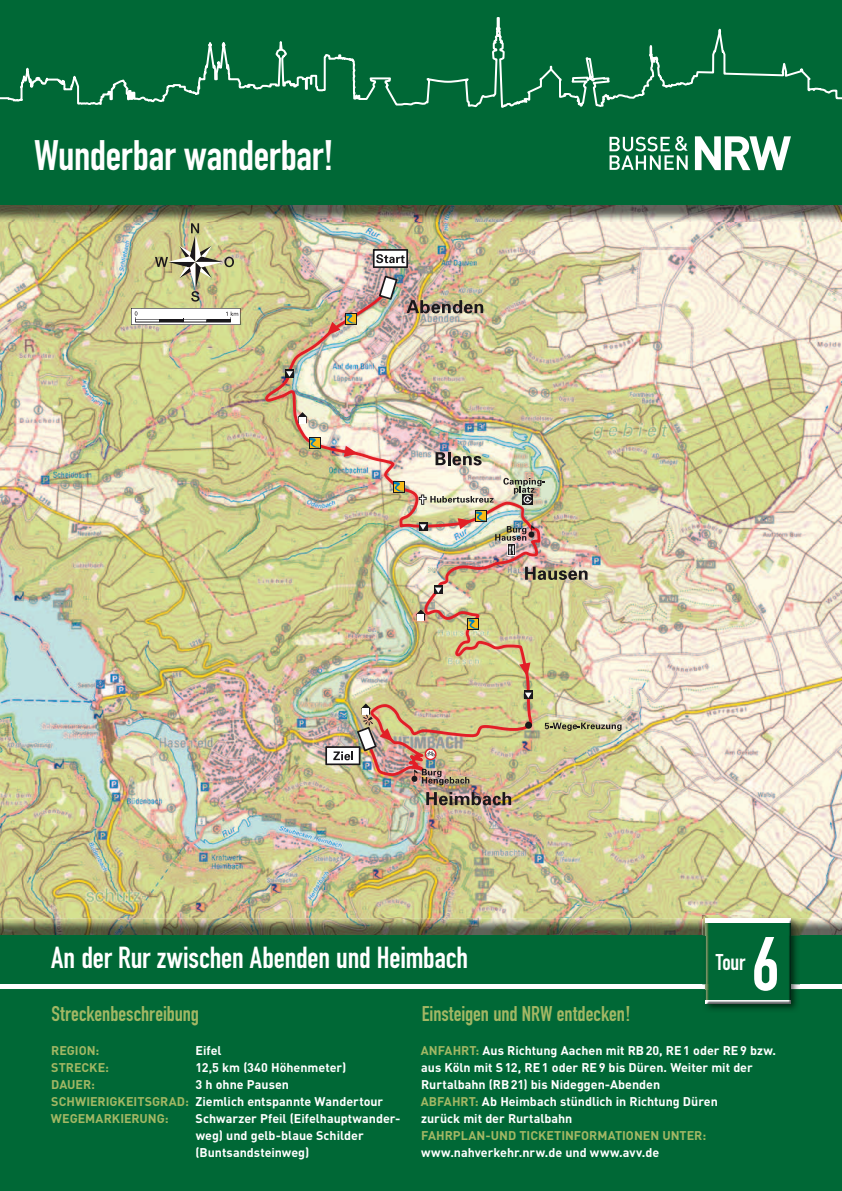
<style>
.page{position:relative;width:842px;height:1191px;background:#fff}
.page>*{position:absolute;margin:0;border:0;box-sizing:border-box;transform-origin:0 0}
.t1{font:75px "DIN Engschrift";color:#fff}
.t2{font:42px "DIN Engschrift";letter-spacing:-.01em;color:#fff}
.t3{font:30px "DIN Engschrift";letter-spacing:-.005em;color:#fff}
.t4{font:22.5px "DIN Engschrift";color:#fff}
.t5{font:21px "DIN Engschrift";letter-spacing:-.005em;color:#a3b764}
.t6{font:700 12.5px/17px "DIN";color:#fff}
.t7{font:700 12.5px "DIN";letter-spacing:-.005em;color:#a3b764}
.s1{color:#a3b764}
</style>
<div class="page">
<img style="left:0;top:222px;width:842px;height:696px">
<img style="left:265px;top:292px;width:275px;height:484px">
<svg style="left:327px;top:322px;width:13px;height:13px"></svg>
<svg style="left:344px;top:446px;width:14px;height:11px"></svg>
<svg style="left:519px;top:662px;width:11px;height:14px"></svg>
<svg style="left:297px;top:412px;width:11px;height:11px"></svg>
<div style="left:299px;top:417px;width:7px;height:6px;background:#fff"></div>
<svg style="left:416px;top:609px;width:10px;height:11px"></svg>
<svg style="left:425px;top:748px;width:12px;height:12px"></svg>
<svg style="left:468px;top:618px;width:11px;height:11px"></svg>
<svg style="left:469px;top:619px;width:9px;height:10px"></svg>
<svg style="left:393px;top:481px;width:11px;height:11px"></svg>
<svg style="left:394px;top:482px;width:9px;height:9px"></svg>
<svg style="left:309px;top:437px;width:11px;height:11px"></svg>
<svg style="left:310px;top:438px;width:9px;height:9px"></svg>
<div style="left:285px;top:369px;width:9px;height:9px;background:#1a181b"></div>
<svg style="left:286px;top:371px;width:7px;height:6px"></svg>
<div style="left:419px;top:522px;width:8px;height:9px;background:#1a181b"></div>
<svg style="left:420px;top:524px;width:6px;height:6px"></svg>
<div style="left:524px;top:690px;width:9px;height:9px;background:#1a181b"></div>
<svg style="left:525px;top:692px;width:7px;height:6px"></svg>
<div style="left:434px;top:585px;width:9px;height:9px;background:#1a181b"></div>
<svg style="left:435px;top:587px;width:7px;height:6px"></svg>
<div style="left:475px;top:510px;width:12px;height:12px;background:#1a181b"></div>
<svg style="left:458px;top:511px;width:28px;height:18px"></svg>
<div style="left:525px;top:721px;width:7px;height:7px;background:#1a181b;border-radius:50%"></div>
<svg style="left:345px;top:313px;width:12px;height:11px"></svg>
<svg style="left:346px;top:314px;width:10px;height:9px"></svg>
<svg style="left:379px;top:275px;width:18px;height:25px"></svg>
<svg style="left:373px;top:249px;width:35px;height:19px"></svg>
<img style="left:325px;top:703px;width:68px;height:62px">
<svg style="left:426px;top:792px;width:85px;height:13px"></svg>
<svg style="left:525px;top:567px;width:62px;height:13px"></svg>
<svg style="left:435px;top:452px;width:47px;height:13px"></svg>
<svg style="left:407px;top:300px;width:76px;height:13px"></svg>
<svg style="left:545px;top:722px;width:76px;height:9px"></svg>
<svg style="left:495px;top:525px;width:40px;height:31px"></svg>
<svg style="left:419px;top:494px;width:74px;height:11px"></svg>
<svg style="left:411px;top:769px;width:58px;height:16px"></svg>
<img style="left:503px;top:478px;width:42px;height:40px">
<img style="left:155px;top:223px;width:79px;height:78px">
<svg style="left:131px;top:308px;width:109px;height:17px"></svg>
<img style="left:0;top:204px;width:842px;height:18px">
<div style="left:0;top:0;width:842px;height:204px;background:#006836"></div>
<img style="left:0;top:918px;width:842px;height:17px">
<div style="left:0;top:935px;width:842px;height:256px;background:#006836"></div>
<div style="left:0;top:984px;width:842px;height:5px;background:#fff"></div>
<svg style="left:0;top:17px;width:842px;height:91px"></svg>
<svg style="left:609px;top:136px;width:79px;height:34px"></svg>
<svg style="left:695px;top:136px;width:96px;height:34px"></svg>
<img style="left:702px;top:915px;width:98px;height:95px">
<img style="left:702px;top:984px;width:98px;height:5px">
<img style="left:706px;top:918px;width:85px;height:85px">
<img style="left:706px;top:984px;width:85px;height:5px">
<img style="left:706px;top:1003px;width:85px;height:1px">
<h2 class="t2" style="left:34px;top:131px;width:301px">Wunderbar wanderbar!</h2>
<h3 class="t3" style="left:51px;top:939px;width:419px">An der Rur zwischen Abenden und Heimbach</h3>
<h1 class="t1" style="left:752px;top:920px;width:29px">6</h1>
<h3 class="t4" style="left:716px;top:948px;width:31px">Tour</h3>
<h3 class="t5" style="left:52px;top:1001px;width:149px">Streckenbeschreibung</h3>
<p class="t7" style="left:51px;top:1042px;width:50px">REGION:</p>
<p class="t6" style="left:196px;top:1041px;width:28px">Eifel</p>
<p class="t7" style="left:51px;top:1059px;width:59px">STRECKE:</p>
<p class="t6" style="left:196px;top:1058px;width:152px">12,5 km (340 Höhenmeter)</p>
<p class="t7" style="left:51px;top:1076px;width:45px">DAUER:</p>
<p class="t6" style="left:51px;top:1075px;width:334px;text-indent:145px">3 h ohne Pausen<br><span class="s1">SCHWIERIGKEITSGRAD:</span> Ziemlich entspannte Wandertour<br><span class="s1">WEGEMARKIERUNG:</span></p>
<p class="t6" style="left:196px;top:1109px;width:206px">Schwarzer Pfeil (Eifelhauptwander&shy;weg) und gelb-blaue Schilder (Buntsandsteinweg)</p>
<h3 class="t5" style="left:422px;top:1001px;width:210px">Einsteigen und NRW entdecken!</h3>
<p class="t6" style="left:421px;top:1041px;width:357px"><span class="s1">ANFAHRT:</span> Aus Richtung Aachen mit RB 20, RE 1 oder RE 9 bzw. aus Köln mit S 12, RE 1 oder RE 9 bis Düren. Weiter mit der Rurtalbahn (RB 21) bis Nideggen-Abenden<br><span class="s1">ABFAHRT:</span> Ab Heimbach stündlich in Richtung Düren<br>zurück mit der Rurtalbahn</p>
<p class="t7" style="left:421px;top:1127px;width:286px">FAHRPLAN-UND TICKETINFORMATIONEN UNTER:</p>
<p class="t6" style="left:421px;top:1143px;width:240px">www.nahverkehr.nrw.de und www.avv.de</p>
</div>
